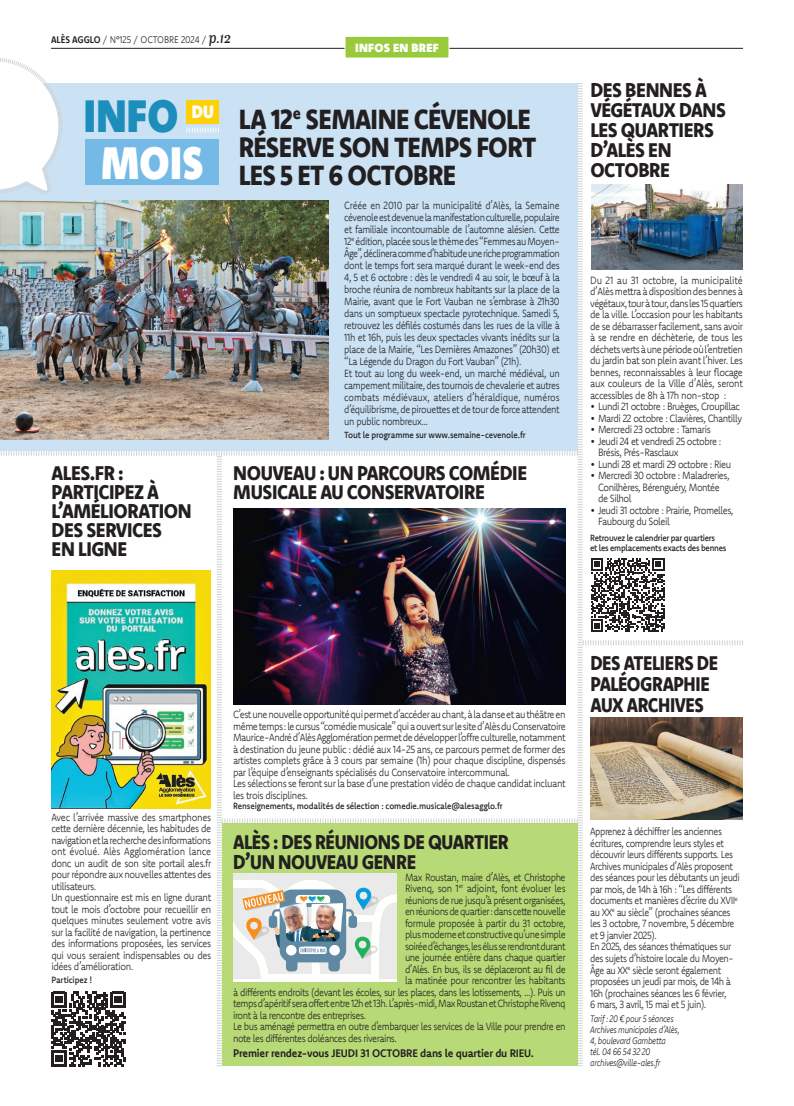
<style>
.page{position:relative;width:794px;height:1106px;background:#fff}
.page>*{position:absolute;margin:0;border:0;box-sizing:border-box;transform-origin:0 0}
.t1{font:900 46px "Komet";color:#1d8ebc;scale:.85 1}
.t2{font:900 46px "Komet";color:#fff;scale:.83 1}
.t3{font:800 28px/28px "Komet";letter-spacing:-.025em;color:#231f20;scale:.89 1}
._04__Texte_courant_Infos_en_Bref{font:800 20px/19px "Komet";letter-spacing:-.025em;color:#231f20;scale:.91 1}
._04__Texte_courant_Infos_en_Bref-2{font:800 20px/20px "Komet";letter-spacing:-.025em;color:#231f20;scale:.88 1}
._04__Texte_courant_Infos_en_Bref-3{font:800 20px/21px "Komet";letter-spacing:-.025em;color:#231f20;scale:.87 1}
.t4{font:900 18px "Komet";color:#fff;scale:.88 1}
.t5{font:12px "Komet Black SC";letter-spacing:.02em;color:#fff;scale:.96 1}
._04__Texte_courant_Infos_en_Bref-4{font:700 11px "Komet";letter-spacing:-.02em;color:#231f20;scale:.95 1}
._04__Texte_courant_Infos_en_Bref-5{font:300 10.5px/11.5px "Komet";letter-spacing:-.05em;color:#231f20;text-align:justify;scale:.9 1}
._04__Texte_courant_Infos_en_Bref-6{font:300 10.5px/12px "Komet";letter-spacing:-.05em;color:#231f20;scale:.88 1}
._04__Texte_courant_Infos_en_Bref-7{font:300 10.5px/11.5px "Komet";letter-spacing:-.05em;color:#231f20;scale:.89 1}
._04__Texte_courant_Infos_en_Bref-8{font:300 10.5px "Komet";letter-spacing:-.025em;color:#231f20;scale:.89 1}
.t6{font:300 9.7px "Komet";letter-spacing:-.02em;color:#231f20;scale:.9 1}
._04__Texte_courant_Infos_en_Bref-9{font:italic 300 9.5px/11px "Komet";letter-spacing:-.04em;color:#231f20;scale:.86 1}
._04__Texte_courant_Infos_en_Bref-10{font:500 9px "Komet";letter-spacing:-.015em;color:#231f20;scale:.92 1}
._04__Texte_courant_Infos_en_Bref-11{font:500 9px/10px "Komet";letter-spacing:-.035em;color:#231f20;scale:.91 1}
.s1{font-weight:700}
.s2{font-family:"Matrix II Script OT";font-weight:400;font-size:15.4px}
</style>
<div class="page">
<hr style="left:51px;top:48px;width:692px;height:1px;background:#231f20">
<div style="left:345px;top:36px;width:104px;height:22px;background:#99ca3b"></div>
<div style="left:344px;top:36px;width:105px;height:23px;border:1px solid #fff"></div>
<img style="left:0;top:54px;width:743px;height:1012px">
<p class="t6" style="left:51px;top:33px;width:202px"><span class="s1">ALÈS AGGLO</span> / N°125 / OCTOBRE 2024 / <span class="s2">p.12</span></p>
<p class="t5" style="left:355px;top:40px;width:89px">INFOS EN BREF</p>
<p class="t1" style="left:84px;top:86px;width:113px">INFO</p>
<p class="t2" style="left:101px;top:133px;width:124px">MOIS</p>
<p class="t4" style="left:192px;top:100px;width:26px">DU</p>
<p class="t3" style="left:239px;top:104px;width:336px">LA 12<sup>e</sup> SEMAINE CÉVENOLE<br>RÉSERVE SON TEMPS FORT<br>LES 5 ET 6 OCTOBRE</p>
<p class="_04__Texte_courant_Infos_en_Bref-6" style="left:344px;top:199px;width:246px;text-align:justify">Créée en 2010 par la municipalité d’Alès, la Semaine cévenole est devenue la manifestation culturelle, populaire et familiale incontournable de l’automne alésien. Cette 12<sup>e</sup> édition, placée sous le thème des “Femmes au Moyen-Âge”, déclinera comme d’habitude une riche programmation dont le temps fort sera marqué durant le week-end des 4, 5 et 6 octobre : dès le vendredi 4 au soir, le bœuf à la broche réunira de nombreux habitants sur la place de la Mairie, avant que le Fort Vauban ne s’embrase à 21h30 dans un somptueux spectacle pyrotechnique. Samedi 5, retrouvez les défilés costumés dans les rues de la ville à 11h et 16h, puis les deux spectacles vivants inédits sur la place de la Mairie, “Les Dernières Amazones” (20h30) et “La Légende du Dragon du Fort Vauban” (21h).</p>
<p class="_04__Texte_courant_Infos_en_Bref-6" style="left:344px;top:367px;width:246px;text-align:justify">Et tout au long du week-end, un marché médiéval, un campement militaire, des tournois de chevalerie et autres combats médiévaux, ateliers d’héraldique, numéros d’équilibrisme, de pirouettes et de tour de force attendent un public nombreux…</p>
<p class="_04__Texte_courant_Infos_en_Bref-10" style="left:344px;top:428px;width:199px">Tout le programme sur www.semaine-cevenole.fr</p>
<p class="_04__Texte_courant_Infos_en_Bref" style="left:52px;top:463px;width:155px">ALES.FR :<br>PARTICIPEZ À<br>L’AMÉLIORATION<br>DES SERVICES<br>EN LIGNE</p>
<p class="_04__Texte_courant_Infos_en_Bref" style="left:233px;top:463px;width:324px">NOUVEAU : UN PARCOURS COMÉDIE<br>MUSICALE AU CONSERVATOIRE</p>
<p class="_04__Texte_courant_Infos_en_Bref" style="left:590px;top:80px;width:150px;line-height:20px">DES BENNES À<br>VÉGÉTAUX DANS<br>LES QUARTIERS<br>D’ALÈS EN<br>OCTOBRE</p>
<p class="_04__Texte_courant_Infos_en_Bref-5" style="left:590px;top:274px;width:171px">Du 21 au 31 octobre, la municipalité d’Alès mettra à disposition des bennes à végétaux, tour à tour, dans les 15 quartiers de la ville. L’occasion pour les habitants de se débarrasser facilement, sans avoir à se rendre en déchèterie, de tous les déchets verts à une période où l’entretien du jardin bat son plein avant l’hiver. Les bennes, reconnaissables à leur flocage aux couleurs de la Ville d’Alès, seront accessibles de 8h à 17h non-stop :</p>
<p class="_04__Texte_courant_Infos_en_Bref-6" style="left:590px;top:400px;width:172px">• Lundi 21 octobre : Bruèges, Croupillac</p>
<p class="_04__Texte_courant_Infos_en_Bref-5" style="left:590px;top:412px;width:170px">• Mardi 22 octobre : Clavières, Chantilly</p>
<p class="_04__Texte_courant_Infos_en_Bref-5" style="left:590px;top:423px;width:135px">• Mercredi 23 octobre : Tamaris</p>
<p class="_04__Texte_courant_Infos_en_Bref-5" style="left:598px;top:435px;width:139px;text-indent:-8px">• Jeudi 24 et vendredi 25 octobre :<br>Brésis, Prés-Rasclaux</p>
<p class="_04__Texte_courant_Infos_en_Bref-5" style="left:590px;top:458px;width:158px">• Lundi 28 et mardi 29 octobre : Rieu</p>
<p class="_04__Texte_courant_Infos_en_Bref-5" style="left:598px;top:469px;width:148px;text-align:left;text-indent:-8px">• Mercredi 30 octobre : Maladreries,<br>Conilhères, Bérenguéry, Montée de Silhol</p>
<p class="_04__Texte_courant_Infos_en_Bref-5" style="left:598px;top:504px;width:152px;text-indent:-8px">• Jeudi 31 octobre : Prairie, Promelles,<br>Faubourg du Soleil</p>
<p class="_04__Texte_courant_Infos_en_Bref-11" style="left:590px;top:532px;width:151px">Retrouvez le calendrier par quartiers<br>et les emplacements exacts des bennes</p>
<p class="_04__Texte_courant_Infos_en_Bref-5" style="left:51px;top:811px;width:179px">Avec l’arrivée massive des smartphones cette dernière décennie, les habitudes de navigation et la recherche des informations ont évolué. Alès Agglomération lance donc un audit de son site portail ales.fr pour répondre aux nouvelles attentes des utilisateurs.</p>
<p class="_04__Texte_courant_Infos_en_Bref-5" style="left:51px;top:891px;width:179px">Un questionnaire est mis en ligne durant tout le mois d’octobre pour recueillir en quelques minutes seulement votre avis sur la facilité de navigation, la pertinence des informations proposées, les services qui vous seraient indispensables ou des idées d’amélioration.</p>
<p class="_04__Texte_courant_Infos_en_Bref-10" style="left:51px;top:974px;width:46px">Participez !</p>
<p class="_04__Texte_courant_Infos_en_Bref-5" style="left:233px;top:708px;width:371px">C’est une nouvelle opportunité qui permet d’accéder au chant, à la danse et au théâtre en même temps : le cursus “comédie musicale” qui a ouvert sur le site d’Alès du Conservatoire Maurice-André d’Alès Agglomération permet de développer l’offre culturelle, notamment à destination du jeune public : dédié aux 14-25 ans, ce parcours permet de former des artistes complets grâce à 3 cours par semaine (1h) pour chaque discipline, dispensés par l’équipe d’enseignants spécialisés du Conservatoire intercommunal.</p>
<p class="_04__Texte_courant_Infos_en_Bref-5" style="left:233px;top:777px;width:371px">Les sélections se feront sur la base d’une prestation vidéo de chaque candidat incluant les trois disciplines.</p>
<p class="_04__Texte_courant_Infos_en_Bref-10" style="left:233px;top:800px;width:295px">Renseignements, modalités de sélection : comedie.musicale@alesagglo.fr</p>
<p class="_04__Texte_courant_Infos_en_Bref-2" style="left:233px;top:831px;width:315px">ALÈS : DES RÉUNIONS DE QUARTIER<br>D’UN NOUVEAU GENRE</p>
<p class="_04__Texte_courant_Infos_en_Bref-7" style="left:405px;top:871px;width:182px">Max Roustan, maire d’Alès, et Christophe</p>
<p class="_04__Texte_courant_Infos_en_Bref-8" style="left:405px;top:881px;width:182px">Rivenq, son 1<sup>er</sup> adjoint, font évoluer les</p>
<p class="_04__Texte_courant_Infos_en_Bref-7" style="left:405px;top:894px;width:182px">réunions de rue jusqu’à présent organisées,</p>
<p class="_04__Texte_courant_Infos_en_Bref-7" style="left:405px;top:905px;width:182px">en réunions de quartier : dans cette nouvelle</p>
<p class="_04__Texte_courant_Infos_en_Bref-7" style="left:405px;top:917px;width:182px">formule proposée à partir du 31 octobre,</p>
<p class="_04__Texte_courant_Infos_en_Bref-7" style="left:405px;top:928px;width:182px">plus moderne et constructive qu’une simple</p>
<p class="_04__Texte_courant_Infos_en_Bref-7" style="left:405px;top:940px;width:182px">soirée d’échanges, les élus se rendront durant</p>
<p class="_04__Texte_courant_Infos_en_Bref-7" style="left:405px;top:951px;width:182px">une journée entière dans chaque quartier</p>
<p class="_04__Texte_courant_Infos_en_Bref-7" style="left:405px;top:963px;width:182px">d’Alès. En bus, ils se déplaceront au fil de</p>
<p class="_04__Texte_courant_Infos_en_Bref-7" style="left:405px;top:974px;width:182px">la matinée pour rencontrer les habitants</p>
<p class="_04__Texte_courant_Infos_en_Bref-7" style="left:233px;top:986px;width:375px">à différents endroits (devant les écoles, sur les places, dans les lotissements, …). Puis un</p>
<p class="_04__Texte_courant_Infos_en_Bref-7" style="left:233px;top:997px;width:375px">temps d’apéritif sera offert entre 12h et 13h. L’après-midi, Max Roustan et Christophe Rivenq</p>
<p class="_04__Texte_courant_Infos_en_Bref-7" style="left:233px;top:1009px;width:151px">iront à la rencontre des entreprises.</p>
<p class="_04__Texte_courant_Infos_en_Bref-7" style="left:233px;top:1020px;width:375px">Le bus aménagé permettra en outre d’embarquer les services de la Ville pour prendre en note les différentes doléances des riverains.</p>
<p class="_04__Texte_courant_Infos_en_Bref-4" style="left:233px;top:1045px;width:318px">Premier rendez-vous JEUDI 31 OCTOBRE dans le quartier du RIEU.</p>
<p class="_04__Texte_courant_Infos_en_Bref-3" style="left:590px;top:652px;width:148px">DES ATELIERS DE<br>PALÉOGRAPHIE<br>AUX ARCHIVES</p>
<p class="_04__Texte_courant_Infos_en_Bref-6" style="left:590px;top:825px;width:172px;line-height:11.5px">Apprenez à déchiffrer les anciennes écritures, comprendre leurs styles et découvrir leurs différents supports. Les Archives municipales d’Alès proposent des séances pour les débutants un jeudi par mois, de 14h à 16h : “Les différents documents et manières d’écrire du XVII<sup>e </sup>au XX<sup>e</sup> au siècle” (prochaines séances les 3 octobre, 7 novembre, 5 décembre et 9 janvier 2025).</p>
<p class="_04__Texte_courant_Infos_en_Bref-6" style="left:590px;top:940px;width:165px;line-height:11.5px">En 2025, des séances thématiques sur des sujets d’histoire locale du Moyen-Âge au XX<sup>e</sup> siècle seront également proposées un jeudi par mois, de 14h à 16h (prochaines séances les 6 février, 6 mars, 3 avril, 15 mai et 5 juin).</p>
<p class="_04__Texte_courant_Infos_en_Bref-9" style="left:590px;top:1013px;width:99px">Tarif : 20 € pour 5 séances</p>
<p class="_04__Texte_courant_Infos_en_Bref-9" style="left:590px;top:1024px;width:106px">Archives municipales d’Alès,<br>4, boulevard Gambetta</p>
<p class="_04__Texte_courant_Infos_en_Bref-9" style="left:590px;top:1046px;width:83px">tél. 04 66 54 32 20 archives@ville-ales.fr</p>
</div>
